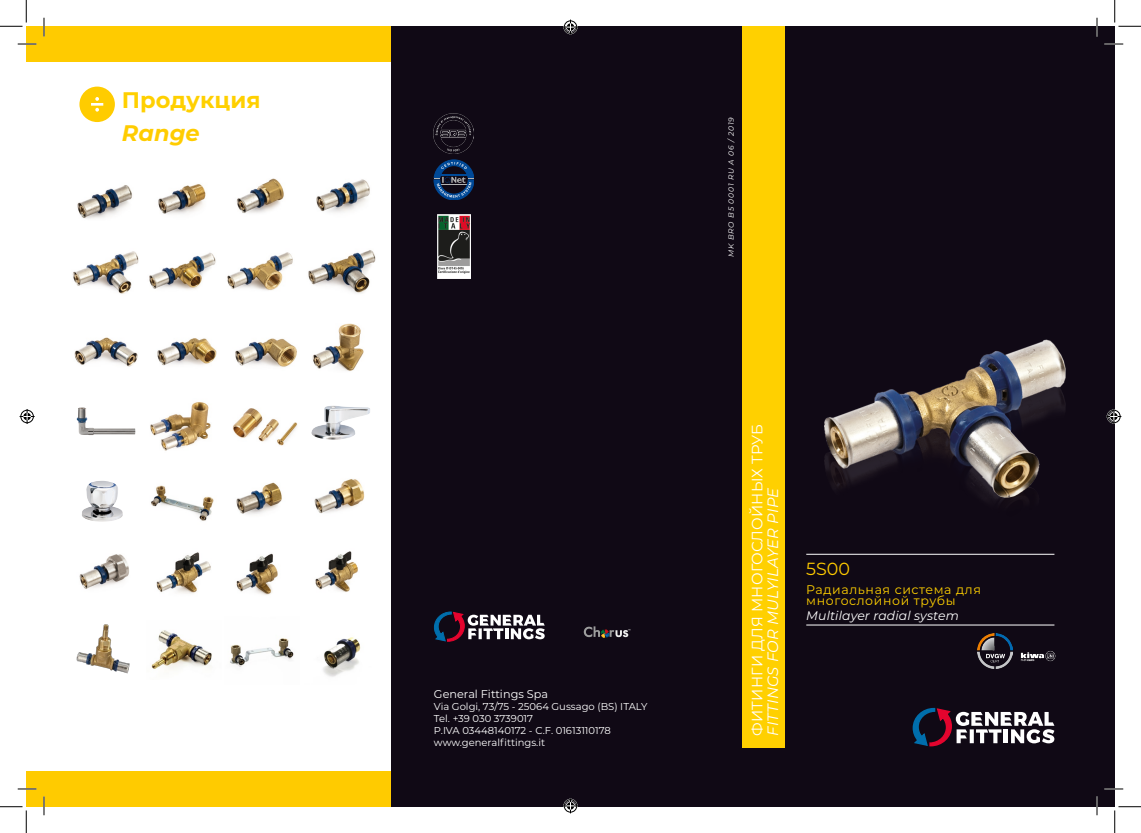
<style>
.page{position:relative;width:1141px;height:833px;background:#fff}
.page>*{position:absolute;margin:0;border:0;box-sizing:border-box;transform-origin:0 0}
.t1{font:700 22.5px "Montserrat";color:#ffd000}
.t2{font:italic 700 22.5px "Montserrat";color:#fc0}
.t3{font:17.5px "Montserrat";color:#ffcb00}
.t4{font:15px "Montserrat";letter-spacing:.01em;color:#fff}
.t5{font:italic 15px "Montserrat";letter-spacing:.01em;color:#fff}
.t6{font:12.5px/11.2px "Montserrat";letter-spacing:.05em;color:#ffd000}
.t7{font:italic 12.5px "Montserrat";letter-spacing:.01em;color:#fff}
.t8{font:11.25px "Montserrat";color:#fff}
.t9{font:10px/12px "Montserrat";color:#fff}
.t10{font:italic 7.5px "Montserrat";letter-spacing:.1em;color:#fff}
.t11{font:4.12px "Myriad Pro";color:#ededed}
</style>
<div class="page">
<div style="left:26px;top:770px;width:414px;height:36px;background:#ffcb00"></div>
<div style="left:26px;top:26px;width:422px;height:36px;background:#ffcb00"></div>
<div style="left:391px;top:26px;width:723px;height:780px;background:#100915"></div>
<div style="left:742px;top:26px;width:43px;height:721px;background:#ffd000"></div>
<hr style="left:806px;top:553px;width:248px;height:1px;background:#fff">
<hr style="left:806px;top:624px;width:248px;height:1px;background:#fff">
<img style="left:77px;top:185px;width:55px;height:34px">
<img style="left:824px;top:339px;width:242px;height:163px">
<img style="left:158px;top:184px;width:48px;height:30px">
<img style="left:236px;top:178px;width:48px;height:35px">
<img style="left:316px;top:179px;width:54px;height:34px">
<img style="left:72px;top:251px;width:67px;height:43px">
<img style="left:149px;top:252px;width:67px;height:38px">
<img style="left:227px;top:252px;width:66px;height:39px">
<img style="left:308px;top:250px;width:68px;height:44px">
<img style="left:74px;top:337px;width:64px;height:30px">
<img style="left:157px;top:338px;width:60px;height:28px">
<img style="left:235px;top:338px;width:62px;height:29px">
<img style="left:312px;top:323px;width:52px;height:48px">
<img style="left:77px;top:407px;width:58px;height:28px">
<img style="left:150px;top:402px;width:61px;height:49px">
<img style="left:233px;top:408px;width:65px;height:38px">
<img style="left:311px;top:406px;width:59px;height:33px">
<img style="left:82px;top:481px;width:41px;height:40px">
<img style="left:151px;top:485px;width:63px;height:36px">
<img style="left:236px;top:482px;width:46px;height:33px">
<img style="left:314px;top:479px;width:51px;height:35px">
<img style="left:79px;top:554px;width:50px;height:35px">
<img style="left:156px;top:552px;width:55px;height:42px">
<img style="left:236px;top:553px;width:42px;height:42px">
<img style="left:315px;top:551px;width:43px;height:41px">
<img style="left:76px;top:624px;width:54px;height:50px">
<img style="left:151px;top:630px;width:61px;height:40px">
<img style="left:230px;top:638px;width:64px;height:29px">
<img style="left:323px;top:637px;width:38px;height:40px">
<img style="left:977px;top:633px;width:35px;height:35px">
<img style="left:1020px;top:651px;width:35px;height:10px">
<svg style="left:434px;top:611px;width:110px;height:30px"></svg>
<svg style="left:583px;top:626px;width:45px;height:11px"></svg>
<svg style="left:912px;top:707px;width:142px;height:39px"></svg>
<svg style="left:434px;top:160px;width:40px;height:40px"></svg>
<img style="left:434px;top:113px;width:40px;height:40px">
<img style="left:437px;top:214px;width:33px;height:64px">
<div style="left:79px;top:86px;width:36px;height:36px;background:#fc0;border-radius:50%"></div>
<svg style="left:91px;top:97px;width:12px;height:14px"></svg>
<svg style="left:18px;top:43px;width:18px;height:2px"></svg>
<svg style="left:1104px;top:43px;width:19px;height:2px"></svg>
<svg style="left:18px;top:788px;width:18px;height:1px"></svg>
<svg style="left:1104px;top:787px;width:19px;height:2px"></svg>
<svg style="left:43px;top:18px;width:2px;height:18px"></svg>
<svg style="left:43px;top:796px;width:2px;height:18px"></svg>
<svg style="left:1096px;top:18px;width:1px;height:18px"></svg>
<svg style="left:1096px;top:796px;width:1px;height:18px"></svg>
<svg style="left:0;top:0;width:27px;height:27px"></svg>
<svg style="left:0;top:806px;width:27px;height:26px"></svg>
<svg style="left:1114px;top:0;width:26px;height:27px"></svg>
<svg style="left:1114px;top:806px;width:26px;height:26px"></svg>
<svg style="left:563px;top:20px;width:15px;height:15px"></svg>
<svg style="left:563px;top:798px;width:15px;height:14px"></svg>
<svg style="left:20px;top:409px;width:15px;height:15px"></svg>
<svg style="left:1106px;top:409px;width:15px;height:15px"></svg>
<h1 class="t1" style="left:122px;top:84px;width:140px">Продукция</h1>
<h1 class="t2" style="left:122px;top:117px;width:79px">Range</h1>
<p class="t11" style="left:628px;top:628px;width:4px">™</p>
<p class="t8" style="left:434px;top:686px;width:115px">General Fittings Spa</p>
<p class="t9" style="left:434px;top:700px;width:215px">Via Golgi, 73/75 - 25064 Gussago (BS) ITALY<br>Tel. +39 030 3739017<br>P.IVA 03448140172 - C.F. 01613110178 www.generalfittings.it</p>
<p class="t10" style="left:726px;top:257px;width:141px;rotate:-90deg">MK BRO B5 0001 RU A 06 / 2019</p>
<h3 class="t4" style="left:746px;top:735px;width:313px;rotate:-90deg">ФИТИНГИ ДЛЯ МНОГОСЛОЙНЫХ ТРУБ</h3>
<h3 class="t5" style="left:762px;top:735px;width:250px;rotate:-90deg">FITTINGS FOR MULYILAYER PIPE</h3>
<h2 class="t3" style="left:806px;top:556px;width:45px">5S00</h2>
<p class="t6" style="left:806px;top:582px;width:176px">Радиальная система для многослойной трубы</p>
<p class="t7" style="left:806px;top:607px;width:154px">Multilayer radial system</p>
</div>
